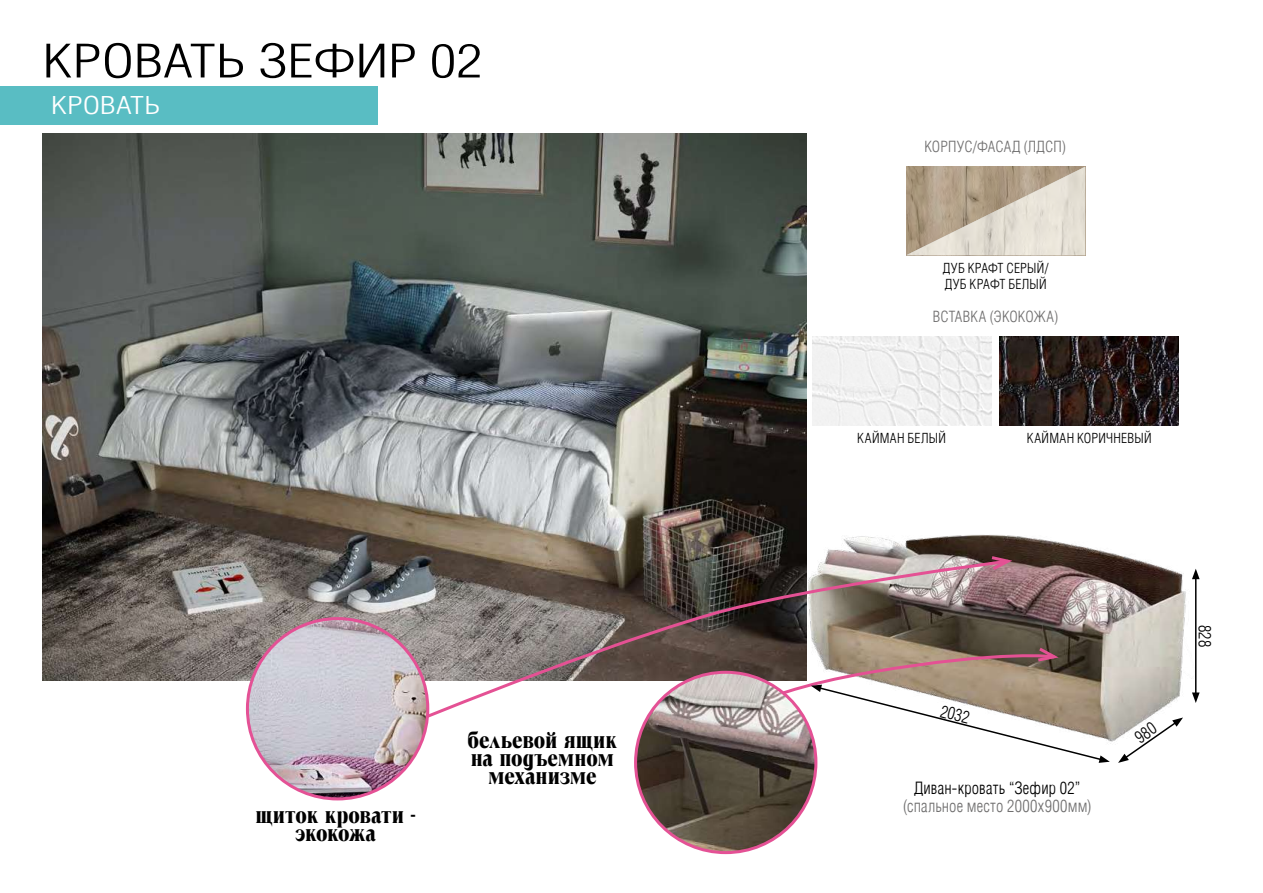
<style>
.page{position:relative;width:1263px;height:893px;background:#fff}
.page>*{position:absolute;margin:0;border:0;box-sizing:border-box;transform-origin:0 0}
.t1{font:300 condensed 45px "AG Letterica";color:#000;scale:1.3 1}
.t2{font:300 condensed 24px "AG Letterica";letter-spacing:.005em;color:#fff;scale:1.3 1}
.t3{font:21px/18px "Troover Roman";letter-spacing:-.01em;color:#000;text-align:center}
.t4{font:300 condensed 16.5px "AG Letterica";letter-spacing:.01em;color:#000}
.t5{font:300 condensed 16.5px "AG Letterica";letter-spacing:.015em;color:#706f6f}
.t6{font:300 condensed 15px "AG Letterica";letter-spacing:.005em;color:#706f6f}
.t7{font:300 condensed 13.5px/16.2px "AG Letterica";letter-spacing:.02em;color:#000}
</style>
<div class="page">
<img style="left:43px;top:134px;width:763px;height:546px">
<div style="left:0;top:86px;width:377px;height:38px;background:#59bdc3"></div>
<img style="left:812px;top:337px;width:179px;height:88px">
<img style="left:1000px;top:337px;width:179px;height:88px">
<img style="left:777px;top:475px;width:423px;height:295px">
<svg style="left:367px;top:558px;width:644px;height:186px"></svg>
<svg style="left:988px;top:554px;width:29px;height:19px"></svg>
<img style="left:247px;top:619px;width:181px;height:180px;border-radius:90px">
<img style="left:635px;top:672px;width:181px;height:181px;border-radius:90px">
<svg style="left:697px;top:645px;width:413px;height:118px"></svg>
<hr style="left:1195px;top:577px;width:1px;height:118px;background:#000">
<svg style="left:1192px;top:692px;width:7px;height:11px"></svg>
<svg style="left:1192px;top:569px;width:7px;height:10px"></svg>
<svg style="left:906px;top:167px;width:179px;height:88px;background:#c9bdac"></svg>
<svg style="left:1118px;top:717px;width:65px;height:46px"></svg>
<h1 class="t1" style="left:43px;top:35px;width:340px">КРОВАТЬ ЗЕФИР 02</h1>
<h2 class="t2" style="left:51px;top:91px;width:85px">КРОВАТЬ</h2>
<h3 class="t3" style="left:255px;top:806px;width:162px">щиток кровати - экокожа</h3>
<h3 class="t3" style="left:467px;top:730px;width:151px">бельевой ящик на подъемном механизме</h3>
<p class="t6" style="left:924px;top:138px;width:143px">КОРПУС/ФАСАД (ЛДСП)</p>
<p class="t7" style="left:943px;top:260px;width:107px">ДУБ КРАФТ СЕРЫЙ/<br>ДУБ КРАФТ БЕЛЫЙ</p>
<p class="t6" style="left:933px;top:308px;width:127px">ВСТАВКА (ЭКОКОЖА)</p>
<p class="t7" style="left:857px;top:430px;width:90px">КАЙМАН БЕЛЫЙ</p>
<p class="t7" style="left:1027px;top:430px;width:126px">КАЙМАН КОРИЧНЕВЫЙ</p>
<p class="t4" style="left:943px;top:701px;width:31px;rotate:14deg">2032</p>
<p class="t4" style="left:914px;top:779px;width:168px">Диван-кровать “Зефир 02”</p>
<p class="t5" style="left:903px;top:797px;width:190px">(спальное место 2000х900мм)</p>
<p class="t4" style="left:1214px;top:625px;width:23px;rotate:90deg">828</p>
</div>
